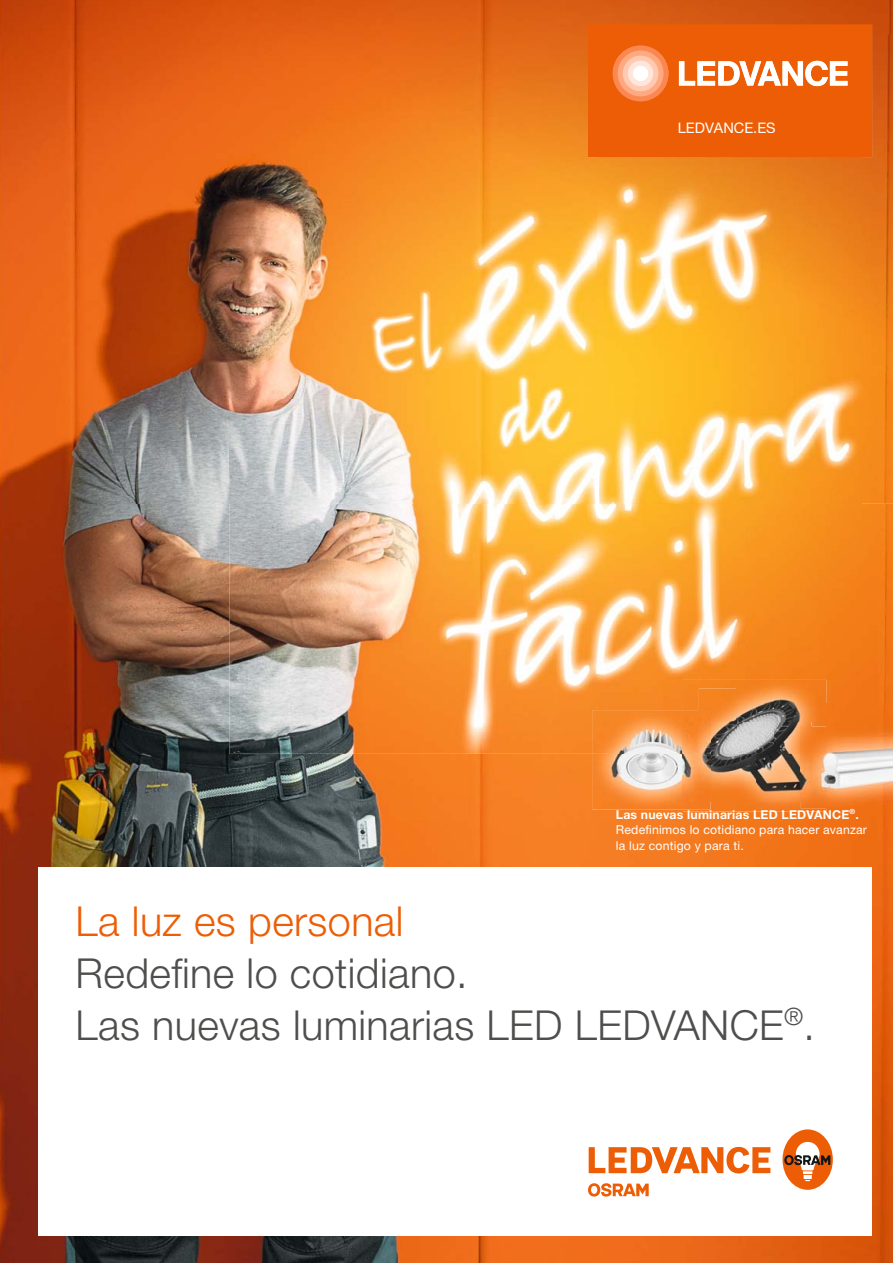
<style>
.page{position:relative;width:893px;height:1263px;background:#fff}
.page>*{position:absolute;margin:0;border:0;box-sizing:border-box;transform-origin:0 0}
.t1{font:300 41.4px/52.1px "Helvetica Neue LT Pro";letter-spacing:.01em;color:#4e4e4d}
.t2{font:300 41.4px "Helvetica Neue LT Pro";letter-spacing:.01em;color:#ed5d05}
.t3{font:14.55px "Helvetica Neue LT Pro";color:#fff}
.t4{font:12.3px/15.3px "Helvetica Neue LT Pro";letter-spacing:.015em;color:#fff}
.s1{font-weight:700}
</style>
<div class="page">
<img style="left:0;top:0;width:51px;height:1263px">
<img style="left:51px;top:504px;width:216px;height:759px">
<img style="left:267px;top:754px;width:377px;height:509px">
<img style="left:644px;top:809px;width:249px;height:454px">
<img style="left:14px;top:0;width:583px;height:504px">
<img style="left:592px;top:726px;width:118px;height:83px">
<img style="left:609px;top:754px;width:84px;height:47px">
<img style="left:683px;top:801px;width:143px;height:10px">
<img style="left:699px;top:754px;width:102px;height:47px">
<img style="left:801px;top:754px;width:92px;height:55px">
<img style="left:813px;top:754px;width:13px;height:43px">
<div style="left:39px;top:867px;width:833px;height:368px;background:#fff"></div>
<svg style="left:589px;top:1147px;width:181px;height:26px"></svg>
<svg style="left:588px;top:1183px;width:61px;height:13px"></svg>
<div style="left:782px;top:1129px;width:51px;height:61px;background:#ed5d05;border-radius:50%"></div>
<svg style="left:784px;top:1142px;width:46px;height:39px"></svg>
<img style="left:230px;top:504px;width:473px;height:250px">
<img style="left:702px;top:504px;width:191px;height:200px">
<img style="left:826px;top:704px;width:67px;height:50px">
<img style="left:597px;top:0;width:296px;height:35px">
<img style="left:861px;top:35px;width:32px;height:469px">
<img style="left:597px;top:157px;width:264px;height:347px">
<img style="left:683px;top:680px;width:143px;height:46px">
<img style="left:710px;top:721px;width:101px;height:33px">
<img style="left:699px;top:689px;width:112px;height:32px">
<img style="left:801px;top:726px;width:25px;height:28px">
<div style="left:588px;top:25px;width:284px;height:132px;background:#ed5d05"></div>
<img style="left:679px;top:61px;width:169px;height:25px">
<img style="left:613px;top:45px;width:56px;height:56px">
<img style="left:618px;top:51px;width:45px;height:45px">
<img style="left:623px;top:56px;width:35px;height:35px">
<img style="left:628px;top:61px;width:25px;height:25px">
<img style="left:633px;top:66px;width:15px;height:15px;border-radius:8px">
<img style="left:679px;top:122px;width:96px;height:11px">
<p class="t3" style="left:678px;top:119px;width:99px">LEDVANCE.ES</p>
<p class="t4" style="left:616px;top:807px;width:252px"><span class="s1">Las nuevas luminarias LED LEDVANCE</span><sup>®</sup><span class="s1">.<br></span>Redefinimos lo cotidiano para hacer avanzar la luz contigo y para ti.</p>
<h1 class="t2" style="left:76px;top:896px;width:329px">La luz es personal</h1>
<h1 class="t1" style="left:76px;top:947px;width:741px">Redefine lo cotidiano.<br>Las nuevas luminarias LED LEDVANCE<sup>®</sup>.</h1>
</div>
